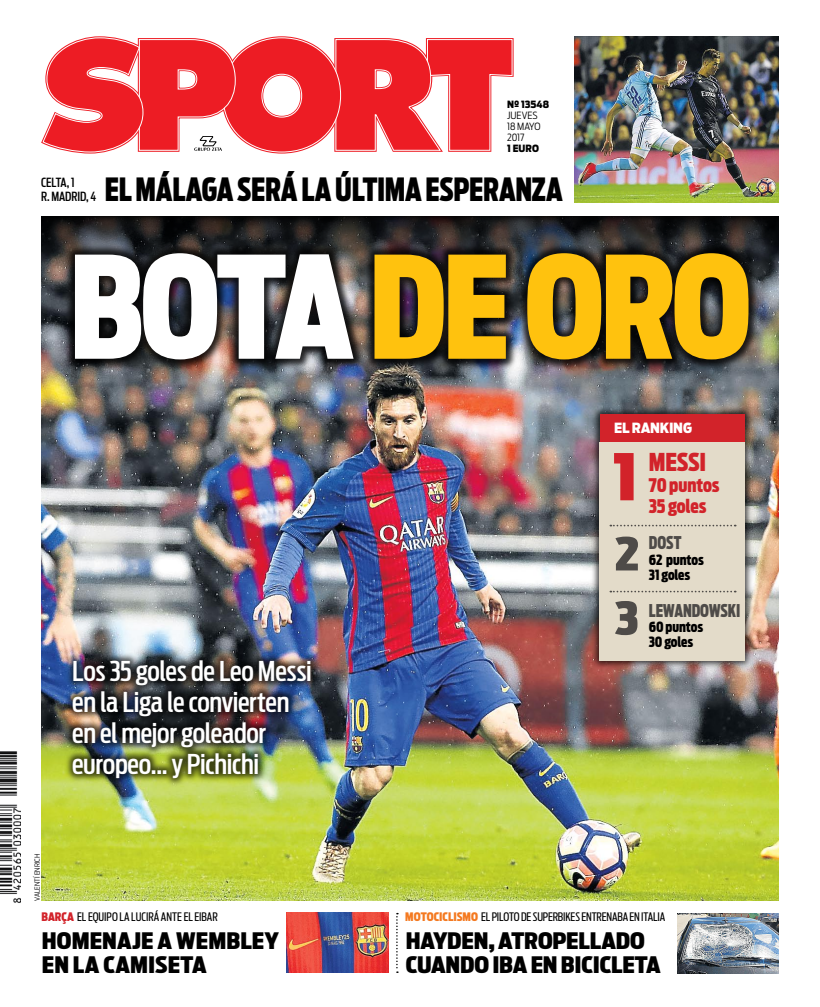
<style>
.page{position:relative;width:820px;height:1007px;background:#fff}
.page>*{position:absolute;margin:0;border:0;box-sizing:border-box;transform-origin:0 0}
.t1{font:900 140.5px "Antenna Extra Cond";letter-spacing:-.025em;color:#ffc20e}
.t2{font:900 63.8px "Antenna Extra Cond";color:#d2232a;scale:1.21 1}
.t3{font:900 45.1px "Antenna Extra Cond";color:#4e4b48;scale:1.21 1}
.t4{font:900 31.8px "Antenna Extra Cond";letter-spacing:-.005em;color:#000;scale:.94 1}
.t5{font:500 27.1px/30.8px "Antenna Extra Cond";letter-spacing:-.01em;color:#fff;scale:1.12 1}
.t6{font:900 24.4px "Antenna Extra Cond";letter-spacing:-.015em;color:#d2232a}
.t7{font:900 22.5px/23.6px "Antenna Extra Cond";letter-spacing:-.005em;color:#000;scale:1.16 1}
.t8{font:900 18.6px/21px "Antenna Extra Cond";color:#d2232a}
.t9{font:900 17.5px "Antenna Extra Cond";letter-spacing:-.01em;color:#4e4b48;scale:.9 1}
.t10{font:900 14px/15.1px "Antenna Extra Cond";letter-spacing:-.01em;color:#000}
.t11{font:900 14px "Antenna Cond";letter-spacing:-.02em;color:#fff}
.t12{font:500 12.5px/14.5px "Antenna Extra Cond";letter-spacing:-.01em;color:#000;scale:1.06 1}
.t13{font:11.7px "Antenna Extra Cond";letter-spacing:-.01em;color:#000;scale:1.06 1}
.t14{font:300 9.9px/11px "Antenna Cond";letter-spacing:-.015em;color:#000}
.t15{font:900 9.9px "Antenna Cond";color:#000}
.t16{font:300 7px "Antenna Cond";letter-spacing:.01em;color:#000}
.s1{color:#fff}
.s2{font-weight:900;color:#d2232a}
.s3{font-weight:900;color:#f47920}
</style>
<div class="page">
<img style="left:41px;top:276px;width:737px;height:624px">
<svg style="left:41px;top:216px;width:737px;height:60px;background:#211f20"></svg>
<div style="left:62px;top:240px;width:699px;height:132px;background:#000;opacity:.85"></div>
<svg style="left:41px;top:36px;width:473px;height:118px"></svg>
<svg style="left:396px;top:912px;width:2px;height:60px"></svg>
<img style="left:574px;top:36px;width:204px;height:166px">
<img style="left:0;top:751px;width:20px;height:152px">
<img style="left:286px;top:912px;width:102px;height:60px">
<img style="left:677px;top:913px;width:101px;height:60px">
<div style="left:63px;top:650px;width:257px;height:137px;background:#000;opacity:.69"></div>
<div style="left:589px;top:404px;width:165px;height:266px;background:#000;opacity:.75"></div>
<div style="left:599px;top:442px;width:145px;height:218px;background:#e3dbc9"></div>
<div style="left:599px;top:414px;width:145px;height:28px;background:#d2232a"></div>
<svg style="left:610px;top:524px;width:125px;height:2px"></svg>
<svg style="left:610px;top:590px;width:125px;height:2px"></svg>
<p class="t12" style="left:41px;top:175px;width:53px">celta, 1<br>r. madrid, 4</p>
<p class="t15" style="left:507px;top:99px;width:43px">Nº 13548</p>
<p class="t14" style="left:507px;top:110px;width:35px">JUEVES<br>18 MAYO<br>2017</p>
<p class="t15" style="left:507px;top:143px;width:33px">1 EURO</p>
<h3 class="t4" style="left:105px;top:171px;width:488px">EL MÁLAGA SERÁ LA ÚLTIMA ESPERANZA</h3>
<h1 class="t1" style="left:69px;top:224px;width:683px"><span class="s1">BOTA</span> DE ORO</h1>
<p class="t11" style="left:614px;top:419px;width:79px">EL RANKING</p>
<h3 class="t6" style="left:648px;top:448px;width:59px">MESSI</h3>
<h3 class="t8" style="left:648px;top:475px;width:72px">70 PUNTOS<br>35 GOLES</h3>
<h2 class="t2" style="left:612px;top:439px;width:23px">1</h2>
<p class="t16" style="left:33px;top:900px;width:49px;rotate:-90deg">VALENTÍ ENRICH</p>
<h3 class="t5" style="left:72px;top:656px;width:215px">Los 35 goles de Leo Messi en la Liga le convierten en el mejor goleador europeo... y Pichichi</h3>
<p class="t13" style="left:41px;top:910px;width:168px"><span class="s2">BARÇA</span> EL EQUIPO LA LUCIRÁ ANTE EL EIBAR</p>
<h3 class="t7" style="left:42px;top:929px;width:205px">HOMENAJE A WEMBLEY<br>EN LA CAMISETA</h3>
<h3 class="t3" style="left:614px;top:527px;width:22px">2</h3>
<h3 class="t3" style="left:614px;top:591px;width:22px">3</h3>
<h3 class="t9" style="left:648px;top:532px;width:38px">DOST</h3>
<p class="t10" style="left:648px;top:552px;width:56px">62 PUNTOS</p>
<p class="t10" style="left:648px;top:567px;width:43px">31 GOLES</p>
<h3 class="t9" style="left:648px;top:600px;width:103px">LEWANDOWSKI</h3>
<p class="t10" style="left:648px;top:619px;width:56px">60 PUNTOS<br>30 GOLES</p>
<p class="t13" style="left:405px;top:910px;width:247px"><span class="s3">MOTOCICLISMO</span> EL PILOTO DE SUPERBIKES ENTRENABA EN ITALIA</p>
<h3 class="t7" style="left:405px;top:929px;width:221px">HAYDEN, ATROPELLADO<br>CUANDO IBA EN BICICLETA</h3>
</div>
